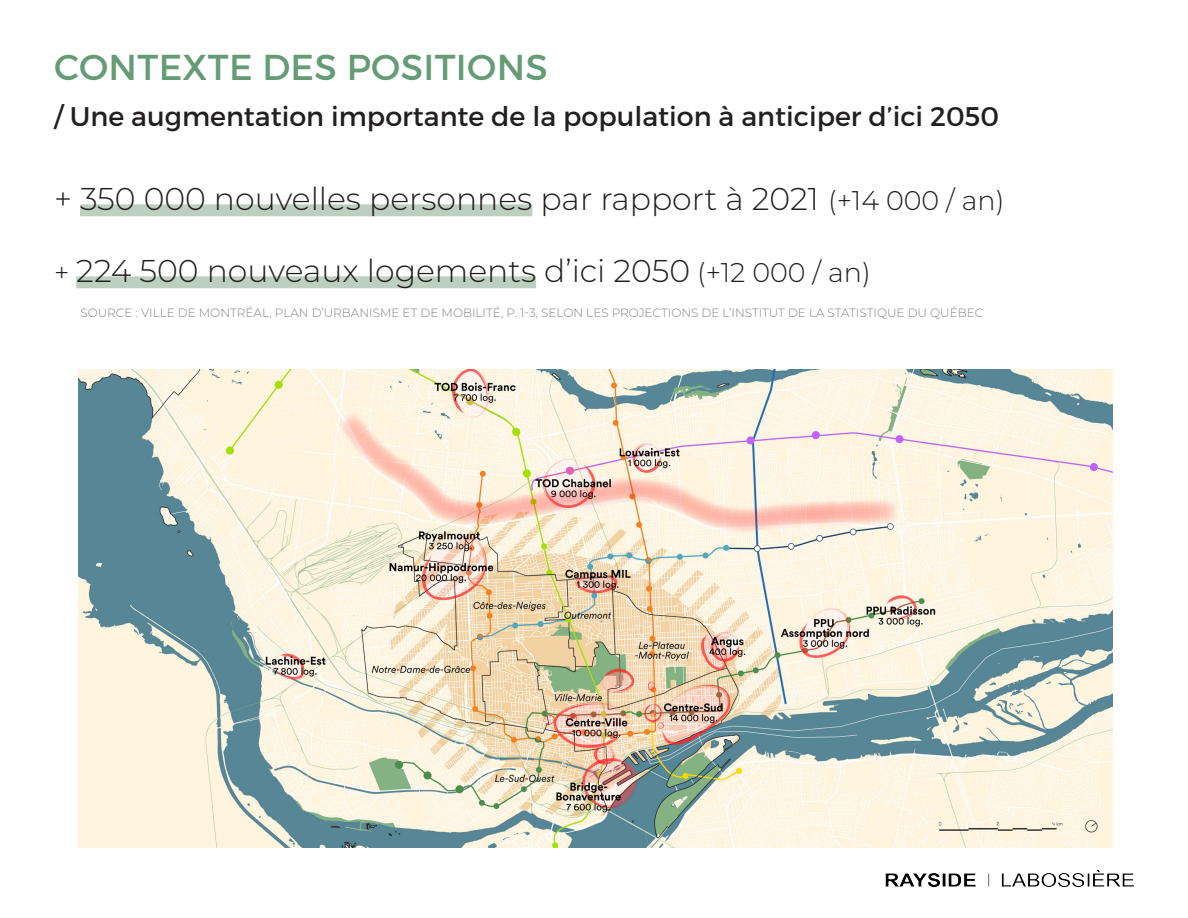
<style>
.page{position:relative;width:1188px;height:918px;background:#fff}
.page>*{position:absolute;margin:0;border:0;box-sizing:border-box;transform-origin:0 0}
.t1{font:36px "Montserrat";letter-spacing:.01em;color:#659b75}
.Paragraph_Style_1{font:300 31.5px "Montserrat";color:#231f20}
.t2{font:27px "Montserrat";color:#231f20}
.Paragraph_Style_1-2{font:300 12px "Montserrat";color:#848383}
.s1{font-size:27px}
</style>
<div class="page">
<img style="left:885px;top:871px;width:249px;height:16px">
<div style="left:80px;top:204px;width:452px;height:12px;background:#bdcfbe"></div>
<div style="left:76px;top:276px;width:460px;height:12px;background:#bdcfbe"></div>
<img style="left:79px;top:369px;width:1033px;height:478px">
<p class="t1" style="left:54px;top:45px;width:495px">CONTEXTE DES POSITIONS</p>
<p class="t2" style="left:54px;top:99px;width:947px">/ Une augmentation importante de la population à anticiper d’ici 2050</p>
<p class="Paragraph_Style_1" style="left:54px;top:178px;width:952px">+ 350 000 nouvelles personnes par rapport à 2021 <span class="s1">(+14 000 / an)</span></p>
<p class="Paragraph_Style_1" style="left:54px;top:250px;width:818px"><span class="s1">+</span> 224 500 nouveaux logements d’ici 2050 <span class="s1">(+12 000 / an)</span></p>
<p class="Paragraph_Style_1-2" style="left:80px;top:305px;width:905px">SOURCE : VILLE DE MONTRÉAL, PLAN D’URBANISME ET DE MOBILITÉ, P. 1-3, SELON LES PROJECTIONS DE L’INSTITUT DE LA STATISTIQUE DU QUÉBEC</p>
</div>
